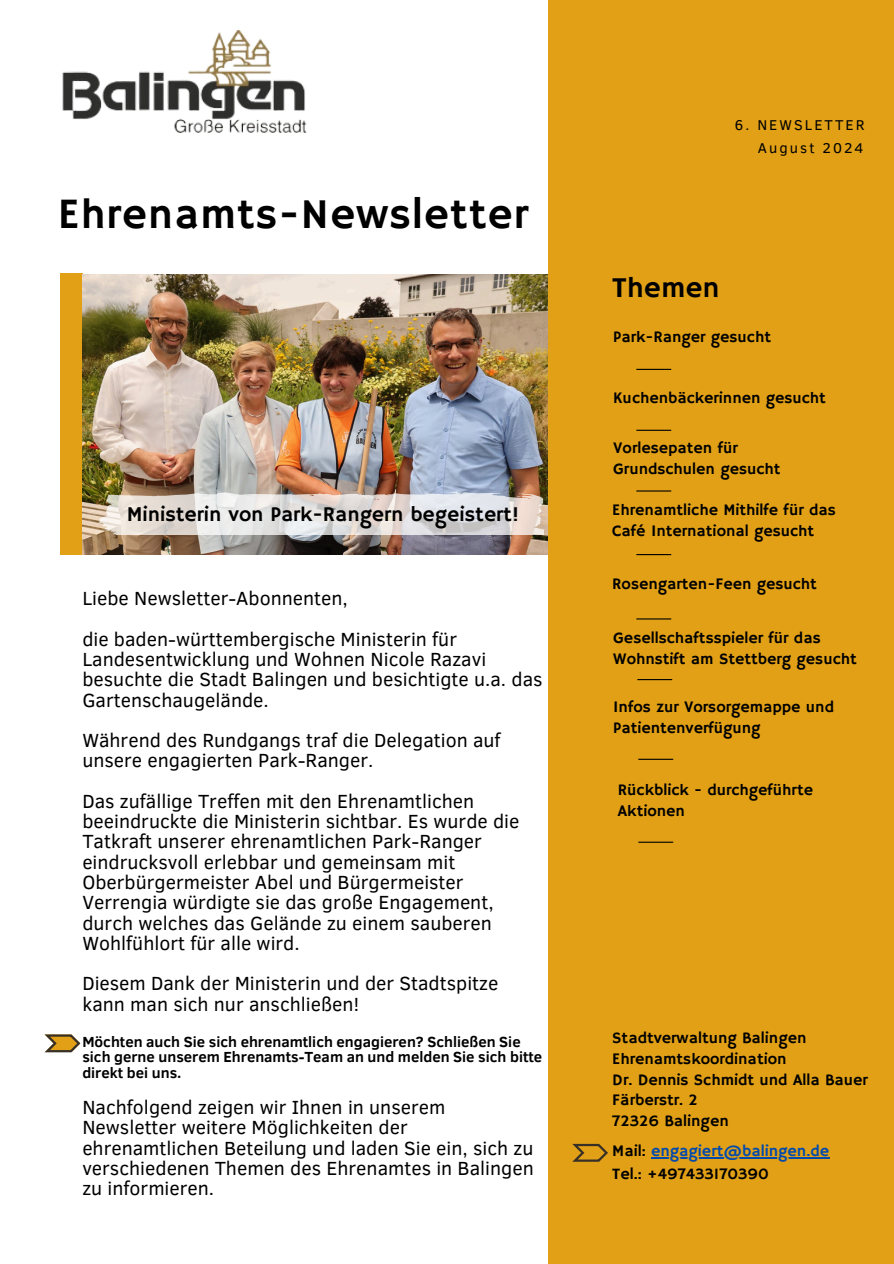
<style>
.page{position:relative;width:894px;height:1264px;background:#fff}
.page>*{position:absolute;margin:0;border:0;box-sizing:border-box;transform-origin:0 0}
.t1{font:43.2px "Hammersmith One";letter-spacing:.02em;color:#000001}
.t2{font:29.1px "Hammersmith One";color:#000001}
.t3{font:21px "Hammersmith One";color:#000}
.t4{font:19.5px/20.2px "Clear Sans";color:#000}
.t5{font:16.05px/20.9px "Hammersmith One";color:#000001}
.t6{font:16.05px "Hammersmith One";color:#004aad}
.t7{font:700 15px/15.8px "Clear Sans";color:#000}
.t8{font:14.55px "Clear Sans";letter-spacing:.14em;color:#000001}
.s1{color:#000001}
</style>
<div class="page">
<div style="left:547px;top:0;width:346px;height:1263px;background:#e1a016"></div>
<hr style="left:636px;top:369px;width:35px;height:1px;background:#000001">
<hr style="left:636px;top:554px;width:35px;height:1px;background:#000001">
<hr style="left:636px;top:430px;width:35px;height:1px;background:#000001">
<hr style="left:636px;top:490px;width:35px;height:1px;background:#000001">
<div style="left:60px;top:273px;width:23px;height:281px;background:#e1a016"></div>
<img style="left:62px;top:31px;width:245px;height:102px">
<hr style="left:636px;top:618px;width:35px;height:1px;background:#000001">
<hr style="left:637px;top:679px;width:35px;height:1px;background:#000001">
<hr style="left:638px;top:841px;width:35px;height:1px;background:#000001">
<svg style="left:572px;top:1143px;width:36px;height:18px"></svg>
<hr style="left:638px;top:758px;width:35px;height:1px;background:#000001">
<img style="left:82px;top:274px;width:465px;height:281px">
<svg style="left:45px;top:1034px;width:35px;height:18px"></svg>
<svg style="left:93px;top:491px;width:450px;height:44px;background:#dbd5d0"></svg>
<hr style="left:651px;top:1157px;width:177px;height:1px;background:#004aad">
<h3 class="t1" style="left:58px;top:189px;width:471px">Ehrenamts-Newsletter</h3>
<p class="t3" style="left:127px;top:502px;width:393px">Ministerin von Park-Rangern begeistert!</p>
<p class="t4" style="left:82px;top:587px;width:267px">Liebe Newsletter-Abonnenten,</p>
<p class="t4" style="left:82px;top:628px;width:461px">die baden-württembergische Ministerin für Landesentwicklung und Wohnen Nicole Razavi besuchte die Stadt Balingen und besichtigte u.a. das Gartenschaugelände.</p>
<h3 class="t4" style="left:82px;top:729px;width:419px">Während des Rundgangs traf die Delegation auf unsere engagierten Park-Ranger.</h3>
<h3 class="t4" style="left:82px;top:790px;width:438px">Das zufällige Treffen mit den Ehrenamtlichen beeindruckte die Ministerin sichtbar. Es wurde die Tatkraft unserer ehrenamtlichen Park-Ranger eindrucksvoll erlebbar und gemeinsam mit Oberbürgermeister Abel und Bürgermeister Verrengia würdigte sie das große Engagement, durch welches das Gelände zu einem sauberen Wohlfühlort für alle wird.</h3>
<h3 class="t4" style="left:82px;top:972px;width:417px">Diesem Dank der Ministerin und der Stadtspitze kann man sich nur anschließen!</h3>
<h3 class="t7" style="left:82px;top:1032px;width:461px">Möchten auch Sie sich ehrenamtlich engagieren? Schließen Sie sich gerne unserem Ehrenamts-Team an und melden Sie sich bitte direkt bei uns.</h3>
<h3 class="t4" style="left:82px;top:1096px;width:453px">Nachfolgend zeigen wir Ihnen in unserem Newsletter weitere Möglichkeiten der ehrenamtlichen Beteilung und laden Sie ein, sich zu verschiedenen Themen des Ehrenamtes in Balingen zu informieren.</h3>
<p class="t8" style="left:734px;top:114px;width:131px">6. NEWSLETTER</p>
<h4 class="t8" style="left:757px;top:137px;width:107px">August 2024</h4>
<h3 class="t2" style="left:612px;top:270px;width:109px">Themen</h3>
<p class="t5" style="left:613px;top:327px;width:159px">Park-Ranger gesucht</p>
<p class="t5" style="left:613px;top:388px;width:214px">Kuchenbäckerinnen gesucht</p>
<p class="t5" style="left:613px;top:438px;width:169px">Vorlesepaten für<br>Grundschulen gesucht</p>
<h5 class="t5" style="left:612px;top:500px;width:225px">Ehrenamtliche Mithilfe für das<br>Café International gesucht</h5>
<p class="t5" style="left:612px;top:574px;width:206px">Rosengarten-Feen gesucht</p>
<p class="t5" style="left:613px;top:628px;width:245px">Gesellschaftsspieler für das<br>Wohnstift am Stettberg gesucht</p>
<h2 class="t5" style="left:613px;top:697px;width:222px">Infos zur Vorsorgemappe und<br>Patientenverfügung</h2>
<p class="t5" style="left:617px;top:779px;width:196px">Rückblick - durchgeführte<br>Aktionen</p>
<p class="t5" style="left:612px;top:1028px;width:196px">Stadtverwaltung Balingen</p>
<p class="t5" style="left:612px;top:1048px;width:176px">Ehrenamtskoordination</p>
<p class="t5" style="left:612px;top:1069px;width:257px">Dr. Dennis Schmidt und Alla Bauer</p>
<p class="t5" style="left:612px;top:1090px;width:87px">Färberstr. 2</p>
<p class="t5" style="left:612px;top:1111px;width:118px">72326 Balingen</p>
<p class="t6" style="left:612px;top:1141px;width:218px"><span class="s1">Mail:</span> engagiert@balingen.de</p>
<p class="t5" style="left:612px;top:1164px;width:158px">Tel.: +497433170390</p>
</div>
